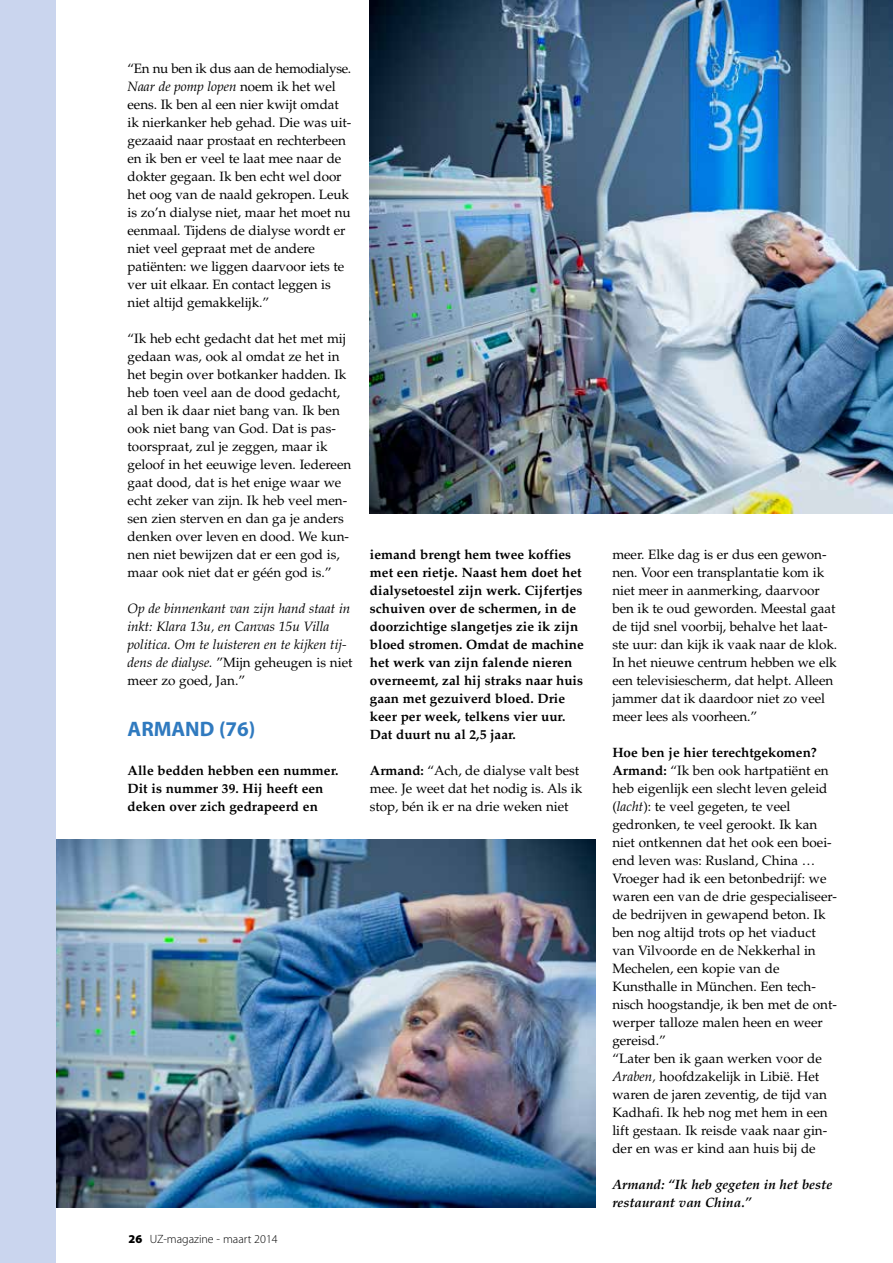
<style>
.page{position:relative;width:893px;height:1263px;background:#fff}
.page>*{position:absolute;margin:0;border:0;box-sizing:border-box;transform-origin:0 0}
.t1{font:700 21px "Myriad Pro";color:#307abf}
.t2{font:13.5px/18px "Palatino LT Std";color:#000}
.t3{font:700 13.5px/18px "Palatino LT Std";color:#000}
.t4{font:italic 13.5px/18px "Palatino LT Std";color:#000}
.t5{font:italic 700 13.5px/18px "Palatino LT Std";color:#000}
.t6{font:300 12px "Myriad Pro";color:#000}
.s1{font-style:italic}
.s2{font-style:normal}
.s3{font-weight:700}
.s4{font-weight:900}
</style>
<div class="page">
<img style="left:55px;top:839px;width:540px;height:368px">
<img style="left:370px;top:0;width:523px;height:514px">
<div style="left:0;top:0;width:55px;height:1263px;background:#cad5ee"></div>
<p class="t2" style="left:128px;top:60px;width:225px">“En nu ben ik dus aan de hemodialyse.<br><span class="s1">Naar de pomp lopen</span> noem ik het wel eens. Ik ben al een nier kwijt omdat ik nierkanker heb gehad. Die was uit&shy;gezaaid naar prostaat en rechterbeen en ik ben er veel te laat mee naar de dokter gegaan. Ik ben echt wel door het oog van de naald gekropen. Leuk is zo’n dialyse niet, maar het moet nu eenmaal. Tijdens de dialyse wordt er niet veel gepraat met de andere patiënten: we liggen daarvoor iets te ver uit elkaar. En contact leggen is niet altijd gemakkelijk.”</p>
<p class="t2" style="left:128px;top:330px;width:225px">“Ik heb echt gedacht dat het met mij gedaan was, ook al omdat ze het in het begin over botkanker hadden. Ik heb toen veel aan de dood gedacht, al ben ik daar niet bang van. Ik ben ook niet bang van God. Dat is pas&shy;toorspraat, zul je zeggen, maar ik geloof in het eeuwige leven. Iedereen gaat dood, dat is het enige waar we echt zeker van zijn. Ik heb veel men&shy;sen zien sterven en dan ga je anders denken over leven en dood. We kun&shy;nen niet bewijzen dat er een god is, maar ook niet dat er géén god is.”</p>
<p class="t4" style="left:128px;top:600px;width:226px">Op de binnenkant van zijn hand staat in inkt: Klara 13u, en Canvas 15u Villa politica. Om te luisteren en te kijken tij&shy;dens de dialyse. <span class="s2">”Mijn geheugen is niet meer zo goed, Jan.”</span></p>
<h1 class="t1" style="left:128px;top:716px;width:129px">ARMAND (76)</h1>
<p class="t3" style="left:128px;top:762px;width:212px">Alle bedden hebben een nummer.<br>Dit is nummer 39. Hij heeft een deken over zich gedrapeerd en</p>
<p class="t3" style="left:370px;top:546px;width:215px">iemand brengt hem twee koffies met een rietje. Naast hem doet het dialysetoestel zijn werk. Cijfertjes schuiven over de schermen, in de doorzichtige slangetjes zie ik zijn bloed stromen. Omdat de machine het werk van zijn falende nieren overneemt, zal hij straks naar huis gaan met gezuiverd bloed. Drie keer per week, telkens vier uur.<br>Dat duurt nu al 2,5 jaar.</p>
<p class="t2" style="left:370px;top:762px;width:214px"><span class="s3">Armand:</span> “Ach, de dialyse valt best mee. Je weet dat het nodig is. Als ik stop, bén ik er na drie weken niet</p>
<p class="t6" style="left:129px;top:1232px;width:151px"><span class="s4">26</span> UZ-magazine - maart 2014</p>
<p class="t2" style="left:612px;top:546px;width:226px">meer. Elke dag is er dus een gewon&shy;nen. Voor een transplantatie kom ik niet meer in aanmerking, daarvoor ben ik te oud geworden. Meestal gaat de tijd snel voorbij, behalve het laat&shy;ste uur: dan kijk ik vaak naar de klok.<br>In het nieuwe centrum hebben we elk een televisiescherm, dat helpt. Alleen jammer dat ik daardoor niet zo veel meer lees als voorheen.”</p>
<p class="t2" style="left:612px;top:744px;width:226px"><span class="s3">Hoe ben je hier terechtgekomen?<br>Armand:</span> “Ik ben ook hartpatiënt en heb eigenlijk een slecht leven geleid (<span class="s1">lacht</span>): te veel gegeten, te veel gedronken, te veel gerookt. Ik kan niet ontkennen dat het ook een boei&shy;end leven was: Rusland, China …<br>Vroeger had ik een betonbedrijf: we waren een van de drie gespecialiseer&shy;de bedrijven in gewapend beton. Ik ben nog altijd trots op het viaduct van Vilvoorde en de Nekkerhal in<br>Mechelen, een kopie van de<br>Kunsthalle in München. Een tech&shy;nisch hoogstandje, ik ben met de ont&shy;werper talloze malen heen en weer gereisd.”<br>“Later ben ik gaan werken voor de<br><span class="s1">Araben,</span> hoofdzakelijk in Libië. Het waren de jaren zeventig, de tijd van<br>Kadhafi. Ik heb nog met hem in een lift gestaan. Ik reisde vaak naar gin&shy;der en was er kind aan huis bij de</p>
<p class="t5" style="left:612px;top:1176px;width:222px">Armand: “Ik heb gegeten in het beste restaurant van China.”</p>
</div>
